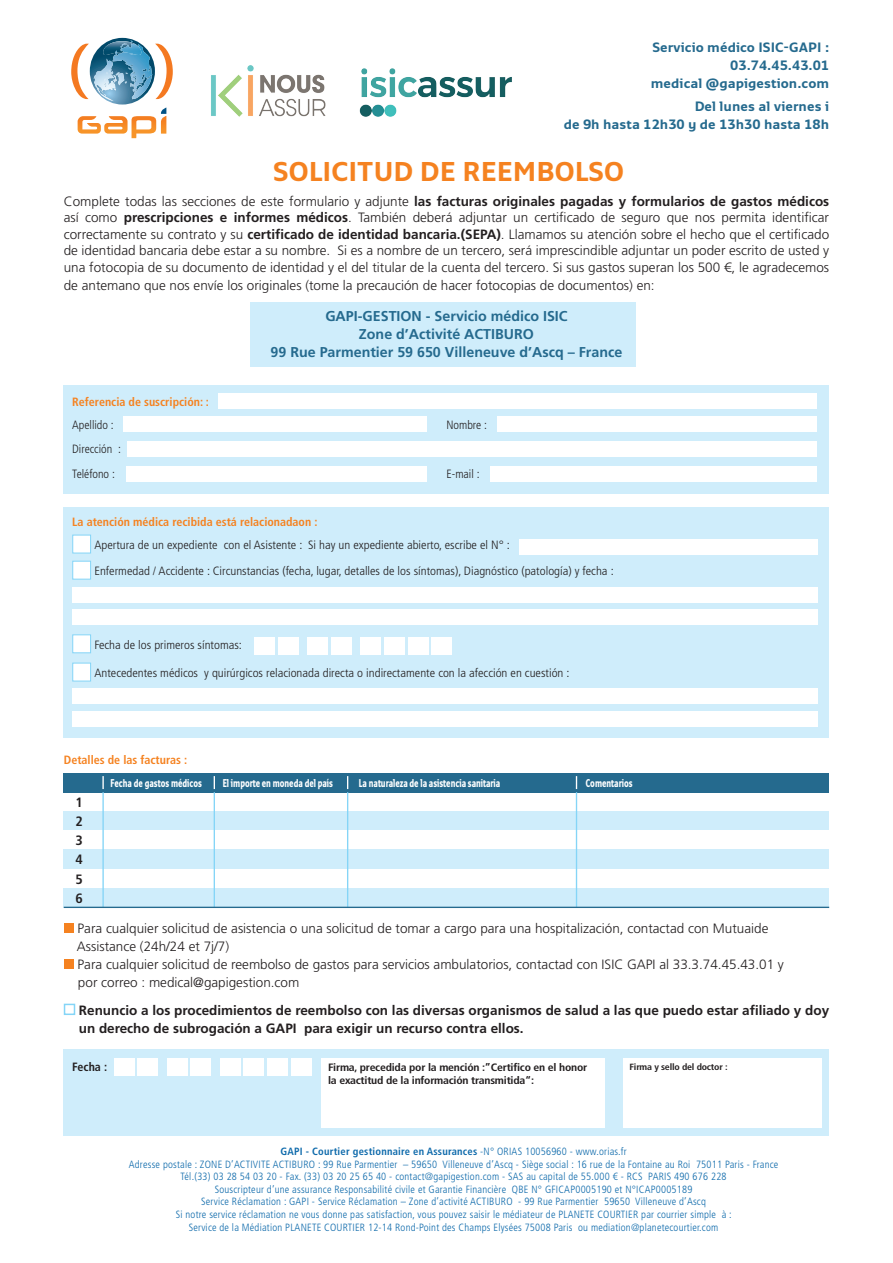
<style>
.page{position:relative;width:893px;height:1263px;background:#fff}
.page>*{position:absolute;margin:0;border:0;box-sizing:border-box;transform-origin:0 0}
.t1{font:700 27px "Monitor";color:#f58220}
.t2{font:700 14.25px/18px "Frutiger LT Std";color:#256a8e;text-align:center}
.t3{font:300 13.5px/16.5px "Frutiger LT Std";color:#231f20}
.t4{font:700 13.5px/18px "Frutiger LT Std";color:#231f20}
.t5{font:700 13.5px/18px "Monitor";color:#256a8e;text-align:right}
.t6{font:700 condensed 13.5px/19.2px "Frutiger LT Std";color:#231f20;text-align:justify;scale:1.05 1}
.t7{font:300 condensed 12px "Frutiger LT Std";color:#231f20;scale:1.06 1}
.t8{font:700 condensed 12px "Frutiger LT Std";color:#f58220}
.t9{font:300 condensed 12px "Frutiger LT Std";color:#231f20}
.t10{font:700 condensed 12px "Frutiger LT Std";color:#231f20}
.t11{font:700 11.25px "Monitor Con";color:#fff;scale:.82 1}
.t12{font:700 condensed 10.65px/13.5px "Frutiger LT Std";letter-spacing:-.02em;color:#231f20;scale:1.1 1}
.t13{font:300 condensed 10.5px/12.6px "Frutiger LT Std";letter-spacing:.02em;color:#0e6aab;text-align:center}
.t14{font:700 condensed 9px "Frutiger LT Std";letter-spacing:-.02em;color:#231f20;scale:1.1 1}
.s1{font-weight:700}
</style>
<div class="page">
<svg style="left:71px;top:38px;width:102px;height:100px"></svg>
<div style="left:64px;top:923px;width:10px;height:10px;background:#f58220"></div>
<div style="left:64px;top:959px;width:10px;height:10px;background:#f58220"></div>
<div style="left:64px;top:1004px;width:11px;height:11px;background:#fff;border:2px solid #85d5f7"></div>
<div style="left:250px;top:302px;width:386px;height:65px;background:#cfedfb"></div>
<div style="left:64px;top:385px;width:765px;height:108px;background:#cfedfb"></div>
<div style="left:64px;top:1049px;width:765px;height:86px;background:#cfedfb"></div>
<div style="left:64px;top:507px;width:765px;height:231px;background:#cfedfb"></div>
<div style="left:64px;top:811px;width:765px;height:19px;background:#cfedfb"></div>
<div style="left:64px;top:850px;width:765px;height:19px;background:#cfedfb"></div>
<div style="left:64px;top:888px;width:765px;height:19px;background:#cfedfb"></div>
<div style="left:64px;top:773px;width:765px;height:19px;background:#256a8e"></div>
<img style="left:211px;top:65px;width:115px;height:52px">
<img style="left:359px;top:68px;width:153px;height:49px">
<div style="left:497px;top:416px;width:320px;height:16px;background:#fff"></div>
<div style="left:123px;top:416px;width:303px;height:16px;background:#fff"></div>
<div style="left:490px;top:466px;width:327px;height:15px;background:#fff"></div>
<div style="left:126px;top:466px;width:300px;height:15px;background:#fff"></div>
<div style="left:128px;top:441px;width:689px;height:15px;background:#fff"></div>
<div style="left:218px;top:394px;width:598px;height:15px;background:#fff"></div>
<div style="left:519px;top:539px;width:298px;height:15px;background:#fff"></div>
<div style="left:72px;top:587px;width:745px;height:15px;background:#fff"></div>
<div style="left:72px;top:689px;width:745px;height:15px;background:#fff"></div>
<div style="left:72px;top:609px;width:745px;height:16px;background:#fff"></div>
<div style="left:72px;top:711px;width:745px;height:16px;background:#fff"></div>
<div style="left:254px;top:637px;width:21px;height:17px;background:#fff"></div>
<div style="left:278px;top:637px;width:21px;height:17px;background:#fff"></div>
<div style="left:307px;top:637px;width:21px;height:17px;background:#fff"></div>
<div style="left:331px;top:637px;width:21px;height:17px;background:#fff"></div>
<div style="left:360px;top:637px;width:21px;height:17px;background:#fff"></div>
<div style="left:384px;top:637px;width:21px;height:17px;background:#fff"></div>
<div style="left:408px;top:637px;width:20px;height:17px;background:#fff"></div>
<div style="left:431px;top:637px;width:21px;height:17px;background:#fff"></div>
<hr style="left:102px;top:792px;width:2px;height:115px;background:#85d5f7">
<hr style="left:214px;top:792px;width:1px;height:115px;background:#85d5f7">
<hr style="left:576px;top:792px;width:1px;height:115px;background:#85d5f7">
<svg style="left:102px;top:776px;width:2px;height:13px"></svg>
<svg style="left:214px;top:776px;width:1px;height:13px"></svg>
<hr style="left:347px;top:792px;width:1px;height:115px;background:#85d5f7">
<svg style="left:347px;top:776px;width:1px;height:13px"></svg>
<svg style="left:576px;top:776px;width:1px;height:13px"></svg>
<hr style="left:64px;top:907px;width:765px;height:1px;background:#256a8e">
<div style="left:114px;top:1058px;width:21px;height:17px;background:#fff"></div>
<div style="left:137px;top:1058px;width:21px;height:17px;background:#fff"></div>
<div style="left:167px;top:1058px;width:21px;height:17px;background:#fff"></div>
<div style="left:190px;top:1058px;width:21px;height:17px;background:#fff"></div>
<div style="left:220px;top:1058px;width:21px;height:17px;background:#fff"></div>
<div style="left:243px;top:1058px;width:21px;height:17px;background:#fff"></div>
<div style="left:267px;top:1058px;width:21px;height:17px;background:#fff"></div>
<div style="left:291px;top:1058px;width:20px;height:17px;background:#fff"></div>
<div style="left:321px;top:1058px;width:284px;height:69px;background:#fff"></div>
<div style="left:623px;top:1058px;width:198px;height:69px;background:#fff"></div>
<div style="left:72px;top:535px;width:19px;height:18px;background:#fff;border:1px solid #85d5f7"></div>
<div style="left:72px;top:634px;width:19px;height:19px;background:#fff;border:1px solid #85d5f7"></div>
<div style="left:72px;top:561px;width:19px;height:19px;background:#fff;border:1px solid #85d5f7"></div>
<div style="left:72px;top:663px;width:19px;height:18px;background:#fff;border:1px solid #85d5f7"></div>
<p class="t5" style="left:651px;top:38px;width:180px">Servicio médico ISIC-GAPI :<br>03.74.45.43.01<br>medical @gapigestion.com</p>
<p class="t5" style="left:564px;top:96px;width:267px">Del lunes al viernes i<br>de 9h hasta 12h30 y de 13h30 hasta 18h</p>
<h1 class="t1" style="left:273px;top:155px;width:352px">SOLICITUD DE REEMBOLSO</h1>
<p class="t3" style="left:64px;top:193px;width:767px;text-align:justify">Complete todas las secciones de este formulario y adjunte <span class="s1">las facturas originales pagadas y formularios de gastos médicos </span>así como <span class="s1">prescripciones e informes médicos</span>. También deberá adjuntar un certificado de seguro que nos permita identificar correctamente su contrato y su <span class="s1">certificado de identidad bancaria.(SEPA)</span>. Llamamos su atención sobre el hecho que el certificado de identidad bancaria debe estar a su nombre. Si es a nombre de un tercero, será imprescindible adjuntar un poder escrito de usted y una fotocopia de su documento de identidad y el del titular de la cuenta del tercero. Si sus gastos superan los 500 €, le agradecemos</p>
<p class="t3" style="left:64px;top:277px;width:592px">de antemano que nos envíe los originales (tome la precaución de hacer fotocopias de documentos) en:</p>
<p class="t2" style="left:271px;top:307px;width:353px">GAPI-GESTION - Servicio médico ISIC<br>Zone d’Activité ACTIBURO<br>99 Rue Parmentier 59 650 Villeneuve d’Ascq – France</p>
<p class="t8" style="left:72px;top:395px;width:138px">Referencia de suscripción: :</p>
<p class="t9" style="left:72px;top:418px;width:43px">Apellido :</p>
<p class="t9" style="left:446px;top:418px;width:42px">Nombre :</p>
<p class="t9" style="left:72px;top:467px;width:44px">Teléfono :</p>
<p class="t9" style="left:446px;top:467px;width:35px">E-mail :</p>
<p class="t9" style="left:72px;top:442px;width:50px">Dirección :</p>
<p class="t8" style="left:72px;top:515px;width:247px">La atención médica recibida está relacionadaon :</p>
<p class="t7" style="left:94px;top:538px;width:393px">Apertura de un expediente con el Asistente : Si hay un expediente abierto, escribe el N° :</p>
<p class="t7" style="left:94px;top:564px;width:491px">Enfermedad / Accidente : Circunstancias (fecha, lugar, detalles de los síntomas), Diagnóstico (patología) y fecha :</p>
<p class="t7" style="left:94px;top:637px;width:141px">Fecha de los primeros síntomas:</p>
<p class="t7" style="left:94px;top:666px;width:450px">Antecedentes médicos y quirúrgicos relacionada directa o indirectamente con la afección en cuestión :</p>
<p class="t8" style="left:64px;top:752px;width:125px">Detalles de las facturas :</p>
<p class="t6" style="left:76px;top:792px;width:9px">1<br>2<br>3<br>4<br>5<br>6</p>
<p class="t11" style="left:111px;top:776px;width:113px">Fecha de gastos médicos</p>
<p class="t11" style="left:223px;top:776px;width:136px">El importe en moneda del país</p>
<p class="t11" style="left:359px;top:776px;width:174px">La naturaleza de la asistencia sanitaria</p>
<p class="t11" style="left:586px;top:776px;width:58px">Comentarios</p>
<p class="t3" style="left:77px;top:919px;width:708px;line-height:18px">Para cualquier solicitud de asistencia o una solicitud de tomar a cargo para una hospitalización, contactad con Mutuaide Assistance (24h/24 et 7j/7)<br>Para cualquier solicitud de reembolso de gastos para servicios ambulatorios, contactad con ISIC GAPI al 33.3.74.45.43.01 y por correo : medical@gapigestion.com</p>
<p class="t4" style="left:79px;top:1001px;width:752px">Renuncio a los procedimientos de reembolso con las diversas organismos de salud a las que puedo estar afiliado y doy un derecho de subrogación a GAPI para exigir un recurso contra ellos.</p>
<p class="t10" style="left:72px;top:1059px;width:36px">Fecha :</p>
<p class="t12" style="left:328px;top:1060px;width:237px">Firma, precedida por la mención :”Certifico en el honor la exactitud de la información transmitida“:</p>
<p class="t14" style="left:630px;top:1061px;width:91px">Firma y sello del doctor :</p>
<p class="t13" style="left:129px;top:1145px;width:651px"><span class="s1">GAPI - Courtier gestionnaire en Assurances</span> -N° ORIAS 10056960 - www.orias.fr<br>Adresse postale : ZONE D’ACTIVITE ACTIBURO : 99 Rue Parmentier – 59650 Villeneuve d’Ascq - Siège social : 16 rue de la Fontaine au Roi 75011 Paris - France Tél.(33) 03 28 54 03 20 - Fax. (33) 03 20 25 65 40 - contact@gapigestion.com - SAS au capital de 55.000 € - RCS PARIS 490 676 228<br>Souscripteur d’une assurance Responsabilité civile et Garantie Financière QBE N° GFICAP0005190 et N°ICAP0005189<br>Service Réclamation : GAPI - Service Réclamation – Zone d’activité ACTIBURO - 99 Rue Parmentier 59650 Villeneuve d’Ascq<br>Si notre service réclamation ne vous donne pas satisfaction, vous pouvez saisir le médiateur de PLANETE COURTIER par courrier simple à :<br>Service de la Médiation PLANETE COURTIER 12-14 Rond-Point des Champs Elysées 75008 Paris ou mediation@planetecourtier.com</p>
</div>
